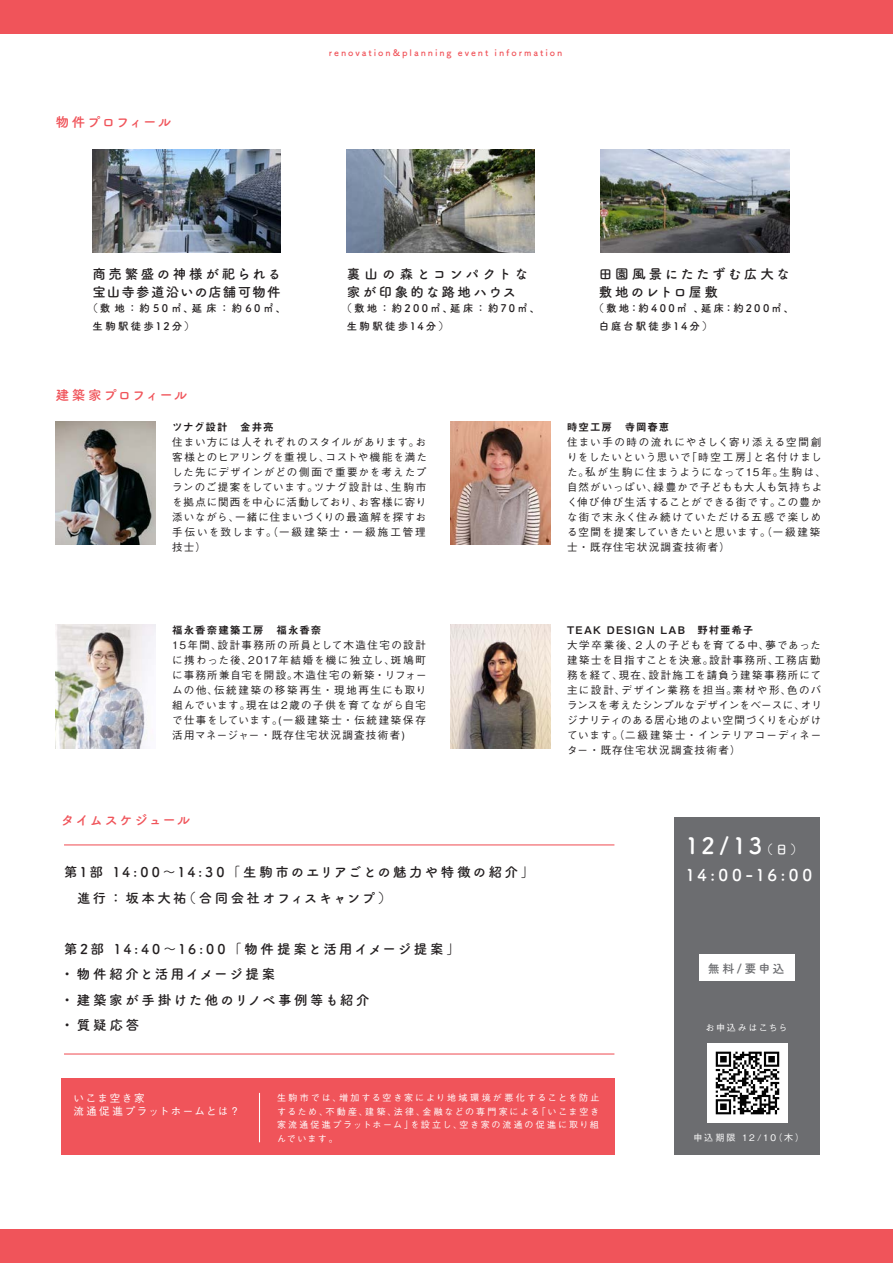
<style>
.page{position:relative;width:893px;height:1263px;background:#fff}
.page>*{position:absolute;margin:0;border:0;box-sizing:border-box;transform-origin:0 0}
.t1{font:22.5px "Tsuku A Rd Gothic Std B";color:#fff}
.t2{font:16.2px "Tsuku A Rd Gothic Std B";letter-spacing:.185em;color:#fff}
.t3{font:13.5px/25.5px "Tsuku A Rd Gothic Std B";letter-spacing:.175em;color:#231f20}
.t4{font:13.5px/25.5px "Tsuku A Rd Gothic Std B";letter-spacing:.15em;color:#231f20}
.t5{font:13.5px "Tsuku A Rd Gothic Std B";letter-spacing:.075em;color:#f0545a}
.t6{font:13.5px/18px "Tsuku A Rd Gothic Std B";letter-spacing:.105em;color:#231f20}
.t7{font:13.5px/18px "Tsuku A Rd Gothic Std B";letter-spacing:.195em;color:#231f20}
.t8{font:12px "Tsuku A Rd Gothic Std B";color:#6c6d70}
.t9{font:500 10.5px/15px "Gothic BBB Pro";letter-spacing:.095em;color:#231f20}
.t10{font:10.5px/18px "Tsuku A Rd Gothic Std B";letter-spacing:.21em;color:#231f20}
.t11{font:10.5px "Midashi Go Pro MB31";letter-spacing:.1em;color:#231f20}
.t12{font:500 10.5px/13.5px "Gothic BBB Pro";letter-spacing:.155em;color:#fff}
.t13{font:10.5px "Midashi Go Pro MB31";letter-spacing:.12em;color:#231f20}
.t14{font:500 9px/13.5px "Gothic BBB Pro";letter-spacing:.19em;color:#fff;text-align:justify}
.t15{font:9px "Tsuku A Rd Gothic Std B";letter-spacing:.215em;color:#f0545a}
.t16{font:500 9px "Gothic BBB Pro";letter-spacing:.17em;color:#fff}
.s1{font-size:12.45px}
</style>
<div class="page">
<div style="left:0;top:0;width:893px;height:33px;background:#f0545a"></div>
<div style="left:0;top:1230px;width:893px;height:33px;background:#f0545a"></div>
<hr style="left:64px;top:1053px;width:550px;height:1px;background:#f0545a">
<hr style="left:64px;top:844px;width:550px;height:1px;background:#f0545a">
<img style="left:56px;top:624px;width:100px;height:124px">
<img style="left:450px;top:624px;width:101px;height:124px">
<img style="left:450px;top:421px;width:100px;height:124px">
<img style="left:56px;top:421px;width:100px;height:124px">
<div style="left:674px;top:817px;width:146px;height:337px;background:#6c6d70"></div>
<div style="left:700px;top:954px;width:95px;height:27px;background:#fff"></div>
<img style="left:708px;top:1043px;width:79px;height:79px">
<img style="left:93px;top:149px;width:188px;height:104px">
<img style="left:347px;top:149px;width:188px;height:104px">
<img style="left:601px;top:149px;width:188px;height:104px">
<div style="left:61px;top:1078px;width:553px;height:76px;background:#f0545a"></div>
<hr style="left:259px;top:1093px;width:1px;height:49px;background:#fff">
<p class="t5" style="left:56px;top:112px;width:117px">物件プロフィール</p>
<p class="t15" style="left:329px;top:46px;width:235px">renovation&amp;planning event information</p>
<p class="t6" style="left:93px;top:264px;width:190px">商売繁盛の神様が祀られる宝山寺参道沿いの店舗可物件</p>
<p class="t10" style="left:93px;top:298px;width:195px;text-indent:-5px">（敷地：約50㎡、延床：約60㎡、生駒駅徒歩12分）</p>
<p class="t5" style="left:56px;top:385px;width:133px">建築家プロフィール</p>
<p class="t7" style="left:347px;top:264px;width:183px">裏山の森とコンパクトな家が印象的な路地ハウス</p>
<p class="t10" style="left:347px;top:298px;width:195px;text-indent:-5px">（敷地：約200㎡、延床：約70㎡、生駒駅徒歩14分）</p>
<p class="t3" style="left:599px;top:264px;width:192px;line-height:18px">田園風景にたたずむ広大な敷地のレトロ屋敷</p>
<p class="t10" style="left:599px;top:298px;width:197px;text-indent:-5px">（敷地：約400㎡ 、延床：約200㎡、白庭台駅徒歩14分）</p>
<p class="t11" style="left:172px;top:418px;width:103px">ツナグ設計　金井亮</p>
<p class="t9" style="left:172px;top:433px;width:256px">住まい方には人それぞれのスタイルがあります。お客様とのヒアリングを重視し、コストや機能を満たした先にデザインがどの側面で重要かを考えたプランのご提案をしています。ツナグ設計は、生駒市を拠点に関西を中心に活動しており、お客様に寄り添いながら、一緒に住まいづくりの最適解を探すお手伝いを致します。（一級建築士・一級施工管理技士）</p>
<p class="t11" style="left:172px;top:621px;width:151px">福永香奈建築工房　福永香奈</p>
<p class="t9" style="left:172px;top:636px;width:256px;text-align:justify">15年間、設計事務所の所員として木造住宅の設計に携わった後、2017年結婚を機に独立し、斑鳩町に事務所兼自宅を開設。木造住宅の新築・リフォームの他、伝統建築の移築再生・現地再生にも取り組んでいます。現在は2歳の子供を育てながら自宅で仕事をしています。(一級建築士・伝統建築保存活用マネージャー・既存住宅状況調査技術者)</p>
<p class="t5" style="left:61px;top:809px;width:131px">タイムスケジュール</p>
<p class="t4" style="left:77px;top:858px;width:459px;text-indent:-13px">第1部 14:00～14:30「生駒市のエリアごとの魅力や特徴の紹介」進行：坂本大祐（合同会社オフィスキャンプ）</p>
<p class="t3" style="left:61px;top:935px;width:401px">第2部 14:40～16:00「物件提案と活用イメージ提案」・物件紹介と活用イメージ提案<br>・建築家が手掛けた他のリノベ事例等も紹介<br>・質疑応答</p>
<p class="t11" style="left:567px;top:418px;width:104px">時空工房　寺岡春恵</p>
<p class="t9" style="left:567px;top:433px;width:260px">住まい手の時の流れにやさしく寄り添える空間創りをしたいという思いで「時空工房」と名付けました。私が生駒に住まうようになって15年。生駒は、自然がいっぱい、緑豊かで子どもも大人も気持ちよく伸び伸び生活することができる街です。この豊かな街で末永く住み続けていただける五感で楽しめる空間を提案していきたいと思います。（一級建築士・既存住宅状況調査技術者）</p>
<p class="t13" style="left:567px;top:621px;width:188px">TEAK DESIGN LAB　野村亜希子</p>
<p class="t9" style="left:567px;top:636px;width:256px">大学卒業後、２人の子どもを育てる中、夢であった建築士を目指すことを決意。設計事務所、工務店勤務を経て、現在、設計施工を請負う建築事務所にて主に設計、デザイン業務を担当。素材や形、色のバランスを考えたシンプルなデザインをベースに、オリジナリティのある居心地のよい空間づくりを心がけています。（二級建築士・インテリアコーディネーター・既存住宅状況調査技術者）</p>
<h1 class="t1" style="left:685px;top:828px;width:119px">12/13<span class="s1">（日）</span></h1>
<h2 class="t2" style="left:685px;top:862px;width:128px">14:00-16:00</h2>
<p class="t8" style="left:708px;top:959px;width:78px">無料/要申込</p>
<p class="t16" style="left:705px;top:1020px;width:84px">お申込みはこちら</p>
<p class="t12" style="left:74px;top:1090px;width:168px">いこま空き家<br>流通促進プラットホームとは？</p>
<p class="t14" style="left:277px;top:1090px;width:324px">生駒市では、増加する空き家により地域環境が悪化することを防止するため、不動産、建築、法律、金融などの専門家による「いこま空き家流通促進プラットホーム」を設立し、空き家の流通の促進に取り組んでいます。</p>
<p class="t14" style="left:693px;top:1130px;width:112px">申込期限 12/10（木）</p>
</div>
